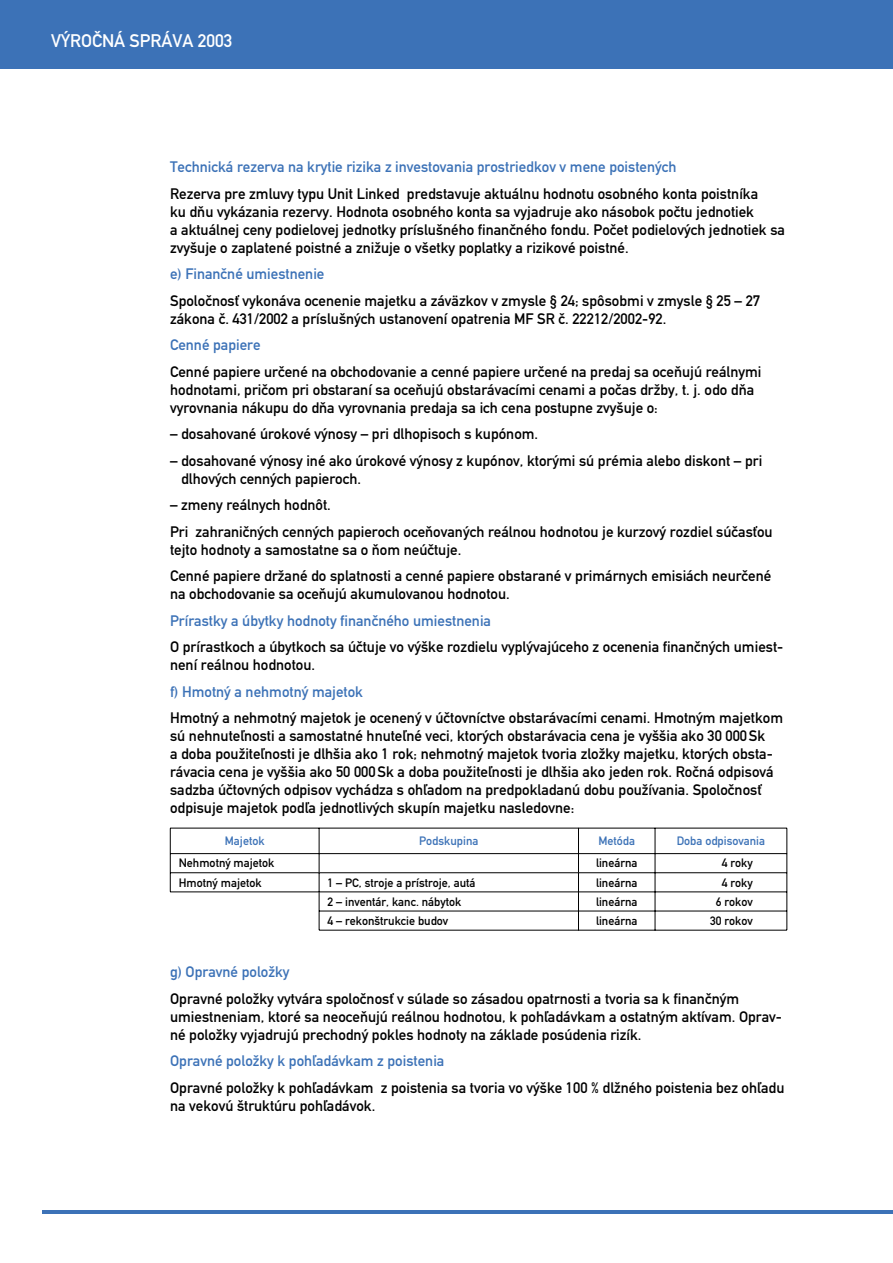
<style>
.page{position:relative;width:893px;height:1263px;background:#fff}
.page>*{position:absolute;margin:0;border:0;box-sizing:border-box;transform-origin:0 0}
.t1{font:500 18px "DINCE";color:#fff}
.t2{font:500 15px/18px "DINCE";color:#000}
.t3{font:500 15px "DINCE";color:#3c72b7}
.t4{font:500 12px "DINCE";color:#000}
.t5{font:500 12px "DINCE";color:#3c72b7}
</style>
<div class="page">
<hr style="left:43px;top:1210px;width:850px;height:3px;background:#3c72b7">
<div style="left:0;top:0;width:893px;height:68px;background:#3c72b7"></div>
<hr style="left:170px;top:828px;width:149px;height:1px;background:#000">
<hr style="left:319px;top:828px;width:259px;height:1px;background:#000">
<hr style="left:579px;top:828px;width:76px;height:1px;background:#000">
<hr style="left:655px;top:828px;width:132px;height:1px;background:#000">
<hr style="left:170px;top:853px;width:149px;height:1px;background:#000">
<hr style="left:319px;top:853px;width:260px;height:1px;background:#000">
<hr style="left:579px;top:853px;width:76px;height:1px;background:#000">
<hr style="left:655px;top:853px;width:132px;height:1px;background:#000">
<hr style="left:579px;top:872px;width:76px;height:1px;background:#000">
<hr style="left:655px;top:872px;width:132px;height:1px;background:#000">
<hr style="left:579px;top:892px;width:76px;height:1px;background:#000">
<hr style="left:655px;top:892px;width:132px;height:1px;background:#000">
<hr style="left:579px;top:911px;width:76px;height:1px;background:#000">
<hr style="left:655px;top:911px;width:132px;height:1px;background:#000">
<svg style="left:655px;top:829px;width:1px;height:101px"></svg>
<svg style="left:787px;top:828px;width:1px;height:102px"></svg>
<hr style="left:579px;top:930px;width:76px;height:1px;background:#000">
<hr style="left:655px;top:930px;width:132px;height:1px;background:#000">
<hr style="left:319px;top:911px;width:260px;height:1px;background:#000">
<hr style="left:319px;top:930px;width:259px;height:1px;background:#000">
<hr style="left:170px;top:872px;width:149px;height:1px;background:#000">
<svg style="left:170px;top:829px;width:1px;height:63px"></svg>
<hr style="left:319px;top:872px;width:260px;height:1px;background:#000">
<svg style="left:319px;top:829px;width:1px;height:101px"></svg>
<svg style="left:578px;top:828px;width:1px;height:103px"></svg>
<hr style="left:170px;top:892px;width:149px;height:1px;background:#000">
<hr style="left:319px;top:892px;width:260px;height:1px;background:#000">
<p class="t1" style="left:51px;top:30px;width:183px">VÝROČNÁ SPRÁVA 2003</p>
<p class="t3" style="left:170px;top:158px;width:508px">Technická rezerva na krytie rizika z investovania prostriedkov v mene poistených</p>
<p class="t2" style="left:170px;top:185px;width:616px">Rezerva pre zmluvy typu Unit Linked predstavuje aktuálnu hodnotu osobného konta poistníka<br>ku dňu vykázania rezervy. Hodnota osobného konta sa vyjadruje ako násobok počtu jednotiek<br>a aktuálnej ceny podielovej jednotky príslušného finančného fondu. Počet podielových jednotiek sa zvyšuje o zaplatené poistné a znižuje o všetky poplatky a rizikové poistné.</p>
<p class="t3" style="left:170px;top:265px;width:156px">e) Finančné umiestnenie</p>
<p class="t2" style="left:170px;top:292px;width:591px">Spoločnosť vykonáva ocenenie majetku a záväzkov v zmysle § 24; spôsobmi v zmysle § 25 – 27 zákona č. 431/2002 a príslušných ustanovení opatrenia MF SR č. 22212/2002-92.</p>
<p class="t3" style="left:170px;top:336px;width:92px">Cenné papiere</p>
<p class="t2" style="left:170px;top:363px;width:593px">Cenné papiere určené na obchodovanie a cenné papiere určené na predaj sa oceňujú reálnymi hodnotami, pričom pri obstaraní sa oceňujú obstarávacími cenami a počas držby, t. j. odo dňa vyrovnania nákupu do dňa vyrovnania predaja sa ich cena postupne zvyšuje o:</p>
<p class="t2" style="left:170px;top:425px;width:370px">– dosahované úrokové výnosy – pri dlhopisoch s kupónom.</p>
<p class="t2" style="left:181px;top:452px;width:583px;text-indent:-11px">– dosahované výnosy iné ako úrokové výnosy z kupónov, ktorými sú prémia alebo diskont – pri dlhových cenných papieroch.</p>
<p class="t2" style="left:170px;top:492px;width:604px;line-height:26.5px">– zmeny reálnych hodnôt.<br>Pri zahraničných cenných papieroch oceňovaných reálnou hodnotou je kurzový rozdiel súčasťou</p>
<p class="t2" style="left:170px;top:536px;width:603px;line-height:26.5px">tejto hodnoty a samostatne sa o ňom neúčtuje.<br>Cenné papiere držané do splatnosti a cenné papiere obstarané v primárnych emisiách neurčené</p>
<p class="t2" style="left:170px;top:585px;width:341px">na obchodovanie sa oceňujú akumulovanou hodnotou.</p>
<p class="t3" style="left:170px;top:612px;width:322px">Prírastky a úbytky hodnoty finančného umiestnenia</p>
<p class="t2" style="left:170px;top:638px;width:615px">O prírastkoch a úbytkoch sa účtuje vo výške rozdielu vyplývajúceho z ocenenia finančných umiest&shy;není reálnou hodnotou.</p>
<p class="t3" style="left:170px;top:683px;width:195px">f) Hmotný a nehmotný majetok</p>
<p class="t2" style="left:170px;top:709px;width:615px">Hmotný a nehmotný majetok je ocenený v účtovníctve obstarávacími cenami. Hmotným majetkom sú nehnuteľnosti a samostatné hnuteľné veci, ktorých obstarávacia cena je vyššia ako 30 000 Sk<br>a doba použiteľnosti je dlhšia ako 1 rok; nehmotný majetok tvoria zložky majetku, ktorých obsta&shy;rávacia cena je vyššia ako 50 000 Sk a doba použiteľnosti je dlhšia ako jeden rok. Ročná odpisová sadzba účtovných odpisov vychádza s ohľadom na predpokladanú dobu používania. Spoločnosť odpisuje majetok podľa jednotlivých skupín majetku nasledovne:</p>
<p class="t5" style="left:225px;top:834px;width:41px">Majetok</p>
<p class="t5" style="left:419px;top:834px;width:61px">Podskupina</p>
<p class="t5" style="left:598px;top:834px;width:38px">Metóda</p>
<p class="t5" style="left:677px;top:834px;width:90px">Doba odpisovania</p>
<p class="t4" style="left:179px;top:856px;width:97px">Nehmotný majetok</p>
<p class="t4" style="left:596px;top:856px;width:43px">lineárna</p>
<p class="t4" style="left:722px;top:856px;width:32px">4 roky</p>
<p class="t4" style="left:179px;top:875px;width:84px">Hmotný majetok</p>
<p class="t4" style="left:328px;top:875px;width:149px">1 – PC, stroje a prístroje, autá</p>
<p class="t4" style="left:596px;top:875px;width:43px">lineárna</p>
<p class="t4" style="left:722px;top:875px;width:32px">4 roky</p>
<p class="t4" style="left:328px;top:894px;width:135px">2 – inventár, kanc. nábytok</p>
<p class="t4" style="left:596px;top:894px;width:43px">lineárna</p>
<p class="t4" style="left:716px;top:894px;width:38px">6 rokov</p>
<p class="t4" style="left:328px;top:913px;width:122px">4 – rekonštrukcie budov</p>
<p class="t4" style="left:596px;top:913px;width:43px">lineárna</p>
<p class="t4" style="left:710px;top:913px;width:44px">30 rokov</p>
<p class="t3" style="left:170px;top:963px;width:121px">g) Opravné položky</p>
<p class="t2" style="left:170px;top:990px;width:613px">Opravné položky vytvára spoločnosť v súlade so zásadou opatrnosti a tvoria sa k finančným umiestneniam, ktoré sa neoceňujú reálnou hodnotou, k pohľadávkam a ostatným aktívam. Oprav&shy;né položky vyjadrujú prechodný pokles hodnoty na základe posúdenia rizík.</p>
<p class="t3" style="left:170px;top:1052px;width:276px">Opravné položky k pohľadávkam z poistenia</p>
<p class="t2" style="left:170px;top:1079px;width:616px">Opravné položky k pohľadávkam z poistenia sa tvoria vo výške 100 % dlžného poistenia bez ohľadu na vekovú štruktúru pohľadávok.</p>
</div>
